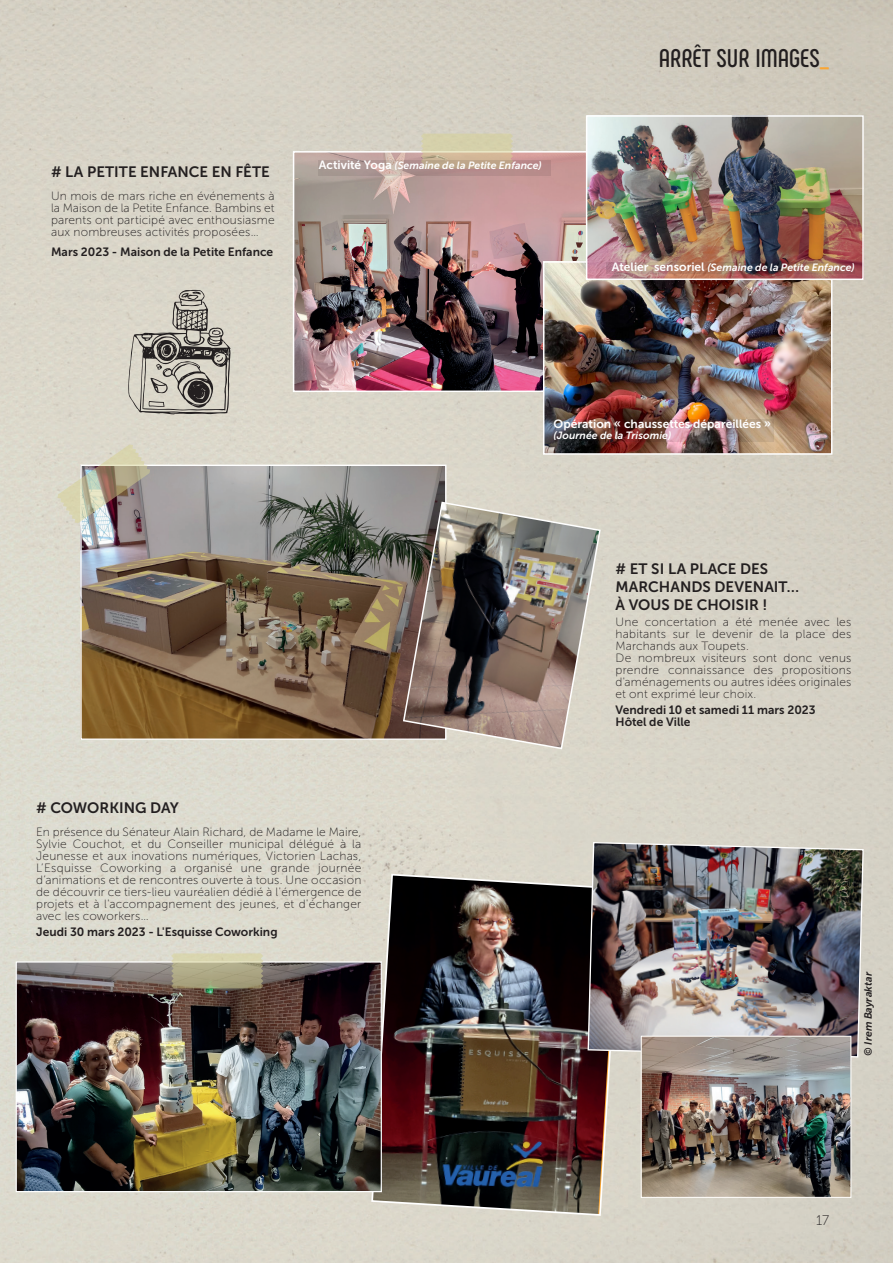
<style>
.page{position:relative;width:893px;height:1263px;background:#fff}
.page>*{position:absolute;margin:0;border:0;box-sizing:border-box;transform-origin:0 0}
.t1{font:700 25.5px "Phenomena";color:#231f20}
._2_-_Événement{font:15px/18px "Museo Sans 700";color:#231f20}
.t2{font:13.95px "Museo Sans 100";color:#231f20}
._3_-_Descriptif{font:12px/12px "Museo Sans 100";letter-spacing:.015em;color:#231f20;text-align:justify}
._2_-_Événement-2{font:12px/12px "Museo Sans 100";letter-spacing:.015em;color:#231f20;text-align:justify}
._3_-_Descriptif-2{font:12px "Museo Sans 700";color:#231f20}
._2_-_Événement-3{font:12px "Museo Sans 700";color:#fff}
._2_-_Événement-4{font:12px "Museo Sans 700";color:#231f20}
._2_-_Événement-5{font:italic 10.5px "Museo Sans 700";letter-spacing:.005em;color:#fff}
._2_-_Événement-6{font:italic 10.5px "Museo Sans 700";letter-spacing:.005em;color:#231f20}
.s1{font-style:normal;font-size:12px}
.s2{color:#faa633}
</style>
<div class="page">
<img style="left:82px;top:467px;width:362px;height:271px">
<img style="left:57px;top:444px;width:93px;height:79px">
<svg style="left:128px;top:290px;width:103px;height:124px;background:#aba79d"></svg>
<img style="left:370px;top:873px;width:252px;height:344px">
<img style="left:402px;top:501px;width:200px;height:249px">
<img style="left:296px;top:154px;width:290px;height:235px">
<div style="left:293px;top:151px;width:333px;height:241px;border:2px solid #fff"></div>
<svg style="left:421px;top:134px;width:92px;height:26px;background:#d4caa7"></svg>
<img style="left:546px;top:264px;width:283px;height:188px">
<div style="left:543px;top:261px;width:289px;height:194px;border:2px solid #fff"></div>
<img style="left:589px;top:118px;width:272px;height:159px">
<div style="left:586px;top:115px;width:278px;height:165px;border:2px solid #fff"></div>
<img style="left:553px;top:419px;width:221px;height:23px">
<svg style="left:319px;top:160px;width:232px;height:15px;background:#b5988f"></svg>
<svg style="left:606px;top:262px;width:249px;height:12px;background:#976a5f"></svg>
<img style="left:18px;top:963px;width:362px;height:227px">
<div style="left:16px;top:961px;width:366px;height:231px;border:1px solid #fff"></div>
<img style="left:587px;top:841px;width:277px;height:217px">
<svg style="left:171px;top:953px;width:92px;height:35px;background:#b6b18e"></svg>
<img style="left:643px;top:1038px;width:206px;height:158px">
<div style="left:641px;top:1036px;width:210px;height:162px;border:1px solid #fff"></div>
<p class="_2_-_Événement" style="left:51px;top:163px;width:220px"># LA PETITE ENFANCE EN FÊTE</p>
<p class="_2_-_Événement-2" style="left:51px;top:190px;width:225px">Un mois de mars riche en événements à la Maison de la Petite Enfance. Bambins et parents ont participé avec enthousiasme aux nombreuses activités proposées…</p>
<p class="_2_-_Événement-4" style="left:51px;top:245px;width:224px">Mars 2023 - Maison de la Petite Enfance</p>
<p class="_2_-_Événement-5" style="left:319px;top:159px;width:225px"><span class="s1">Activité Yoga</span> (Semaine de la Petite Enfance)</p>
<p class="t1" style="left:659px;top:43px;width:172px">ARRÊT SUR IMAGES<span class="s2">_</span></p>
<p class="_2_-_Événement-5" style="left:612px;top:262px;width:244px"><span class="s1">Atelier sensoriel</span> (Semaine de la Petite Enfance)</p>
<p class="_2_-_Événement" style="left:36px;top:799px;width:144px"># COWORKING DAY</p>
<p class="_3_-_Descriptif" style="left:36px;top:826px;width:327px">En présence du Sénateur Alain Richard, de Madame le Maire, Sylvie Couchot, et du Conseiller municipal délégué à la Jeunesse et aux inovations numériques, Victorien Lachas, L’Esquisse Coworking a organisé une grande journée d’animations et de rencontres ouverte à tous. Une occasion de découvrir ce tiers-lieu vauréalien dédié à l'émergence de projets et à l'accompagnement des jeunes, et d'échanger avec les coworkers…</p>
<p class="_3_-_Descriptif-2" style="left:36px;top:925px;width:243px">Jeudi 30 mars 2023 - L'Esquisse Coworking</p>
<p class="_2_-_Événement-3" style="left:553px;top:417px;width:219px">Opération « chaussettes dépareillées »</p>
<p class="_2_-_Événement-5" style="left:553px;top:430px;width:119px">(Journée de la Trisomie)</p>
<p class="_2_-_Événement" style="left:615px;top:560px;width:185px"># ET SI LA PLACE DES<br>MARCHANDS DEVENAIT…<br>À VOUS DE CHOISIR !</p>
<p class="_3_-_Descriptif" style="left:615px;top:616px;width:237px">Une concertation a été menée avec les habitants sur le devenir de la place des Marchands aux Toupets.</p>
<p class="_3_-_Descriptif" style="left:615px;top:652px;width:237px">De nombreux visiteurs sont donc venus prendre connaissance des propositions d'aménagements ou autres idées originales et ont exprimé leur choix.</p>
<p class="_3_-_Descriptif-2" style="left:615px;top:703px;width:202px">Vendredi 10 et samedi 11 mars 2023</p>
<p class="_3_-_Descriptif-2" style="left:615px;top:715px;width:76px">Hôtel de Ville</p>
<p class="_2_-_Événement-6" style="left:862px;top:1056px;width:85px;rotate:-90deg">© Irem Bayraktar</p>
<p class="t2" style="left:816px;top:1213px;width:15px">17</p>
</div>
